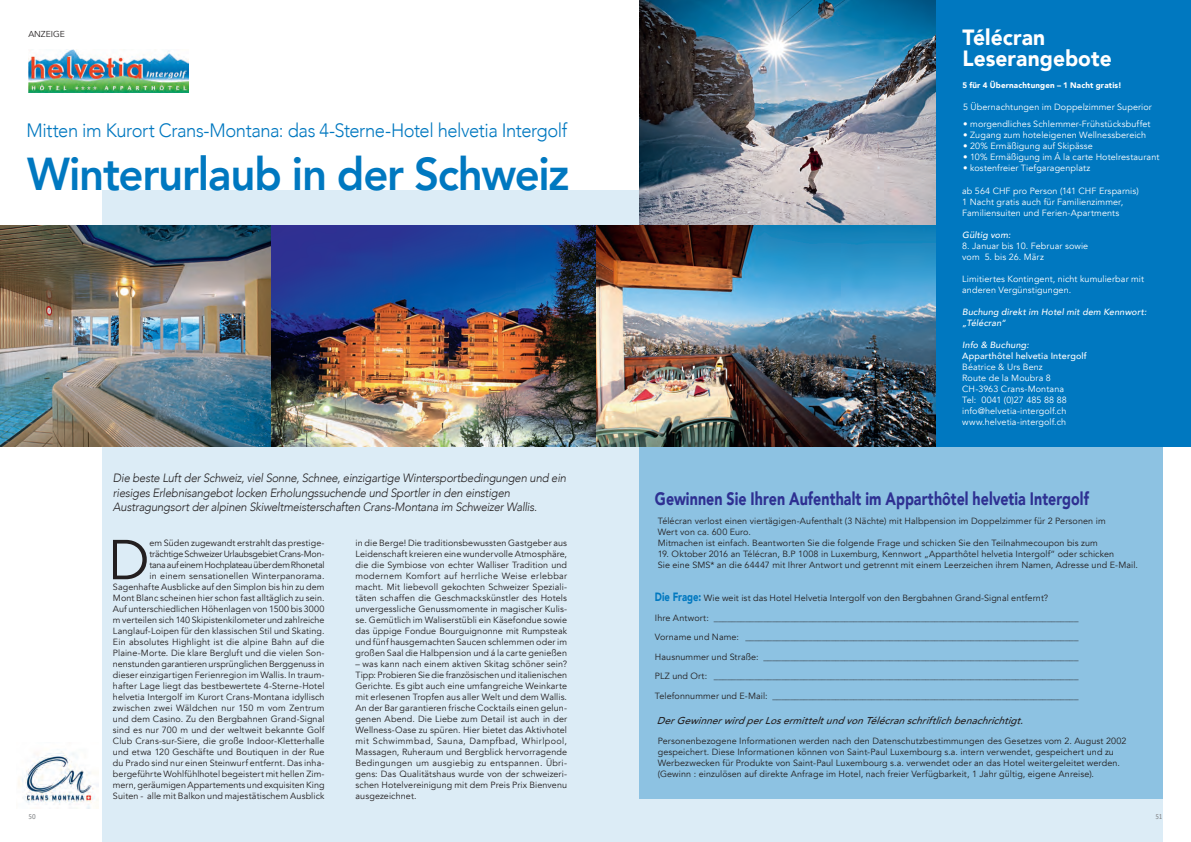
<style>
.page{position:relative;width:1191px;height:842px;background:#fff}
.page>*{position:absolute;margin:0;border:0;box-sizing:border-box;transform-origin:0 0}
._00_Haupttxt_Meta_In{font:55.6px "Avenir";color:#231f20}
._01_Dachzeile_Unit{font:800 46px "Avenir";letter-spacing:-.025em;color:#0078c0;scale:.95 1}
.t1{font:900 22px/21px "Avenir";letter-spacing:.005em;color:#fff;scale:.95 1}
._02_Titel_Unit_44p{font:300 19.3px "Avenir";letter-spacing:-.025em;color:#0078c0;scale:.95 1}
.t2{font:900 18px "Avenir";letter-spacing:.005em;color:#2e3092;scale:.79 1}
._02_Titel_Unit_44p-2{font:italic 300 12px/14.4px "Avenir";letter-spacing:-.02em;color:#231f20;scale:.95 1}
.t3{font:italic 500 10px "Avenir";letter-spacing:.01em;color:#231f20}
._00_Haupttxt_Meta_In-2{font:9px/11px "Avenir";letter-spacing:.01em;color:#231f20;text-align:justify}
.t4{font:9px "Avenir";letter-spacing:.01em;color:#fff}
.t5{font:italic 500 9px "Avenir";letter-spacing:.015em;color:#fff}
.t6{font:500 9px "Avenir";letter-spacing:.015em;color:#fff}
.t7{font:8.6px "Avenir";color:#231f20}
.t8{font:900 8px "Avenir";letter-spacing:.02em;color:#fff}
._02_Titel_Unit_18p{font:7px "Unit Offc Pro";color:#808285;scale:.95 1}
.s1{font-weight:900}
.s2{font-weight:900;font-size:12px;color:#0078c0}
</style>
<div class="page">
<div style="left:102px;top:190px;width:1060px;height:652px;background:#dcecf6"></div>
<div style="left:639px;top:446px;width:523px;height:353px;background:#8dc2e2"></div>
<img style="left:28px;top:50px;width:161px;height:42px">
<img style="left:639px;top:0;width:297px;height:226px">
<img style="left:0;top:226px;width:936px;height:220px">
<img style="left:18px;top:752px;width:81px;height:57px">
<div style="left:936px;top:0;width:255px;height:446px;background:#0078c0"></div>
<p class="t7" style="left:28px;top:29px;width:38px">ANZEIGE</p>
<p class="_02_Titel_Unit_44p" style="left:27px;top:119px;width:570px">Mitten im Kurort Crans-Montana: das 4-Sterne-Hotel helvetia Intergolf</p>
<h1 class="_01_Dachzeile_Unit" style="left:27px;top:138px;width:572px">Winterurlaub in der Schweiz</h1>
<p class="_02_Titel_Unit_44p-2" style="left:113px;top:471px;width:478px">Die beste Luft der Schweiz, viel Sonne, Schnee, einzigartige Wintersportbedingungen und ein riesiges Erlebnisangebot locken Erholungssuchende und Sportler in den einstigen<br>Austragungsort der alpinen Skiweltmeisterschaften Crans-Montana im Schweizer Wallis.</p>
<p class="_00_Haupttxt_Meta_In-2" style="left:113px;top:538px;width:213px;text-align:right">em Süden zugewandt erstrahlt das prestige-<br>trächtige Schweizer Urlaubsgebiet Crans-Mon-<br>tana auf einem Hochplateau über dem Rhonetal<br>in einem sensationellen Winterpanorama.<br>Sagenhafte Ausblicke auf den Simplon bis hin zu dem Mont Blanc scheinen hier schon fast alltäglich zu sein.<br>Auf unterschiedlichen Höhenlagen von 1500 bis 3000 m verteilen sich 140 Skipistenkilometer und zahlreiche Langlauf-Loipen für den klassischen Stil und Skating.<br>Ein absolutes Highlight ist die alpine Bahn auf die Plaine-Morte. Die klare Bergluft und die vielen Son&shy;nenstunden garantieren ursprünglichen Berggenuss in dieser einzigartigen Ferienregion im Wallis. In traum&shy;hafter Lage liegt das bestbewertete 4-Sterne-Hotel helvetia Intergolf im Kurort Crans-Montana idyllisch zwischen zwei Wäldchen nur 150 m vom Zentrum und dem Casino. Zu den Bergbahnen Grand-Signal sind es nur 700 m und der weltweit bekannte Golf Club Crans-sur-Siere, die große Indoor-Kletterhalle und etwa 120 Geschäfte und Boutiquen in der Rue du Prado sind nur einen Steinwurf entfernt. Das inha&shy;bergeführte Wohlfühlhotel begeistert mit hellen Zim&shy;mern, geräumigen Appartements und exquisiten King Suiten - alle mit Balkon und majestätischem Ausblick</p>
<p class="_00_Haupttxt_Meta_In-2" style="left:355px;top:538px;width:213px">in die Berge! Die traditionsbewussten Gastgeber aus Leidenschaft kreieren eine wundervolle Atmosphäre, die die Symbiose von echter Walliser Tradition und modernem Komfort auf herrliche Weise erlebbar macht. Mit liebevoll gekochten Schweizer Speziali&shy;täten schaffen die Geschmackskünstler des Hotels unvergessliche Genussmomente in magischer Kulis&shy;se. Gemütlich im Waliserstübli ein Käsefondue sowie das üppige Fondue Bourguignonne mit Rumpsteak und fünf hausgemachten Saucen schlemmen oder im großen Saal die Halbpension und á la carte genießen</p>
<p class="_00_Haupttxt_Meta_In" style="left:108px;top:527px;width:43px">D</p>
<p class="_00_Haupttxt_Meta_In-2" style="left:355px;top:659px;width:213px">– was kann nach einem aktiven Skitag schöner sein?<br>Tipp: Probieren Sie die französischen und italienischen Gerichte. Es gibt auch eine umfangreiche Weinkarte mit erlesenen Tropfen aus aller Welt und dem Wallis.<br>An der Bar garantieren frische Cocktails einen gelun&shy;genen Abend. Die Liebe zum Detail ist auch in der Wellness-Oase zu spüren. Hier bietet das Aktivhotel mit Schwimmbad, Sauna, Dampfbad, Whirlpool, Massagen, Ruheraum und Bergblick hervorragende Bedingungen um ausgiebig zu entspannen. Übri&shy;gens: Das Qualitätshaus wurde von der schweizeri&shy;schen Hotelvereinigung mit dem Preis Prix Bienvenu ausgezeichnet.</p>
<p class="t1" style="left:962px;top:26px;width:159px">Télécran<br>Leserangebote</p>
<p class="t8" style="left:962px;top:78px;width:161px">5 für 4 Übernachtungen – 1 Nacht gratis!</p>
<p class="t4" style="left:963px;top:102px;width:190px">5 Übernachtungen im Doppelzimmer Superior</p>
<p class="t4" style="left:963px;top:119px;width:189px"><span class="s1">•</span> morgendliches Schlemmer-Frühstücksbuffet</p>
<p class="t4" style="left:963px;top:130px;width:184px"><span class="s1">•</span> Zugang zum hoteleigenen Wellnessbereich</p>
<p class="t4" style="left:963px;top:141px;width:131px"><span class="s1">•</span> 20% Ermäßigung auf Skipässe</p>
<p class="t4" style="left:963px;top:152px;width:198px"><span class="s1">•</span> 10% Ermäßigung im Á la carte Hotelrestaurant</p>
<p class="t4" style="left:963px;top:163px;width:129px"><span class="s1">•</span> kostenfreier Tiefgaragenplatz</p>
<p class="t4" style="left:962px;top:186px;width:178px">ab 564 CHF pro Person (141 CHF Ersparnis)</p>
<p class="t4" style="left:962px;top:197px;width:162px">1 Nacht gratis auch für Familienzimmer,</p>
<p class="t4" style="left:962px;top:208px;width:159px">Familiensuiten und Ferien-Apartments</p>
<p class="t5" style="left:962px;top:230px;width:50px">Gültig vom:</p>
<p class="t4" style="left:962px;top:241px;width:128px">8. Januar bis 10. Februar sowie</p>
<p class="t4" style="left:962px;top:252px;width:83px">vom 5. bis 26. März</p>
<p class="t4" style="left:962px;top:274px;width:183px">Limitiertes Kontingent, nicht kumulierbar mit</p>
<p class="t4" style="left:962px;top:285px;width:111px">anderen Vergünstigungen.</p>
<p class="t5" style="left:962px;top:307px;width:186px">Buchung direkt im Hotel mit dem Kennwort:</p>
<p class="t5" style="left:962px;top:318px;width:45px">„Télécran“</p>
<p class="t5" style="left:962px;top:340px;width:68px">Info &amp; Buchung:</p>
<p class="t6" style="left:962px;top:348px;width:126px">Apparthôtel helvetia Intergolf</p>
<p class="t4" style="left:962px;top:362px;width:82px">Béatrice &amp; Urs Benz</p>
<p class="t4" style="left:962px;top:373px;width:90px">Route de la Moubra 8</p>
<p class="t4" style="left:962px;top:384px;width:103px">CH-3963 Crans-Montana</p>
<p class="t4" style="left:962px;top:395px;width:106px">Tel: 0041 (0)27 485 88 88</p>
<p class="t4" style="left:962px;top:406px;width:106px">info@helvetia-intergolf.ch</p>
<p class="t4" style="left:962px;top:417px;width:105px">www.helvetia-intergolf.ch</p>
<p class="t2" style="left:655px;top:483px;width:551px">Gewinnen Sie Ihren Aufenthalt im Apparthôtel helvetia Intergolf</p>
<p class="_00_Haupttxt_Meta_In-2" style="left:658px;top:516px;width:449px">Télécran verlost einen viertägigen-Aufenthalt (3 Nächte) mit Halbpension im Doppelzimmer für 2 Personen im</p>
<p class="_00_Haupttxt_Meta_In-2" style="left:658px;top:527px;width:95px">Wert von ca. 600 Euro.</p>
<p class="_00_Haupttxt_Meta_In-2" style="left:658px;top:538px;width:442px">Mitmachen ist einfach. Beantworten Sie die folgende Frage und schicken Sie den Teilnahmecoupon bis zum</p>
<p class="_00_Haupttxt_Meta_In-2" style="left:658px;top:549px;width:458px">19. Oktober 2016 an Télécran, B.P 1008 in Luxemburg, Kennwort „Apparthôtel helvetia Intergolf“ oder schicken</p>
<p class="_00_Haupttxt_Meta_In-2" style="left:658px;top:560px;width:482px">Sie eine SMS* an die 64447 mit Ihrer Antwort und getrennt mit einem Leerzeichen ihrem Namen, Adresse und E-Mail.</p>
<p class="_00_Haupttxt_Meta_In-2" style="left:655px;top:593px;width:395px"><span class="s2">Die Frage:</span> Wie weit ist das Hotel Helvetia Intergolf von den Bergbahnen Grand-Signal entfernt?</p>
<p class="_00_Haupttxt_Meta_In-2" style="left:655px;top:612px;width:425px">Ihre Antwort: _________________________________________________________________________________</p>
<p class="_00_Haupttxt_Meta_In-2" style="left:655px;top:632px;width:425px">Vorname und Name: __________________________________________________________________________</p>
<p class="_00_Haupttxt_Meta_In-2" style="left:655px;top:651px;width:425px">Hausnummer und Straße: ______________________________________________________________________</p>
<p class="_00_Haupttxt_Meta_In-2" style="left:655px;top:671px;width:425px">PLZ und Ort: _________________________________________________________________________________</p>
<p class="_00_Haupttxt_Meta_In-2" style="left:655px;top:690px;width:425px">Telefonnummer und E-Mail: ____________________________________________________________________</p>
<p class="t3" style="left:657px;top:714px;width:370px">DerGewinnerwird perLosermitteltund von Télécran schriftlich benachrichtigt.</p>
<p class="_00_Haupttxt_Meta_In-2" style="left:658px;top:736px;width:470px">Personenbezogene Informationen werden nach den Datenschutzbestimmungen des Gesetzes vom 2. August 2002</p>
<p class="_00_Haupttxt_Meta_In-2" style="left:658px;top:747px;width:458px">gespeichert. Diese Informationen können von Saint-Paul Luxembourg s.a. intern verwendet, gespeichert und zu</p>
<p class="_00_Haupttxt_Meta_In-2" style="left:658px;top:758px;width:464px">Werbezwecken für Produkte von Saint-Paul Luxembourg s.a. verwendet oder an das Hotel weitergeleitet werden.</p>
<p class="_00_Haupttxt_Meta_In-2" style="left:658px;top:769px;width:438px">(Gewinn : einzulösen auf direkte Anfrage im Hotel, nach freier Verfügbarkeit, 1 Jahr gültig, eigene Anreise).</p>
<p class="_02_Titel_Unit_18p" style="left:28px;top:812px;width:9px">50</p>
<p class="_02_Titel_Unit_18p" style="left:1155px;top:812px;width:9px">51</p>
</div>
